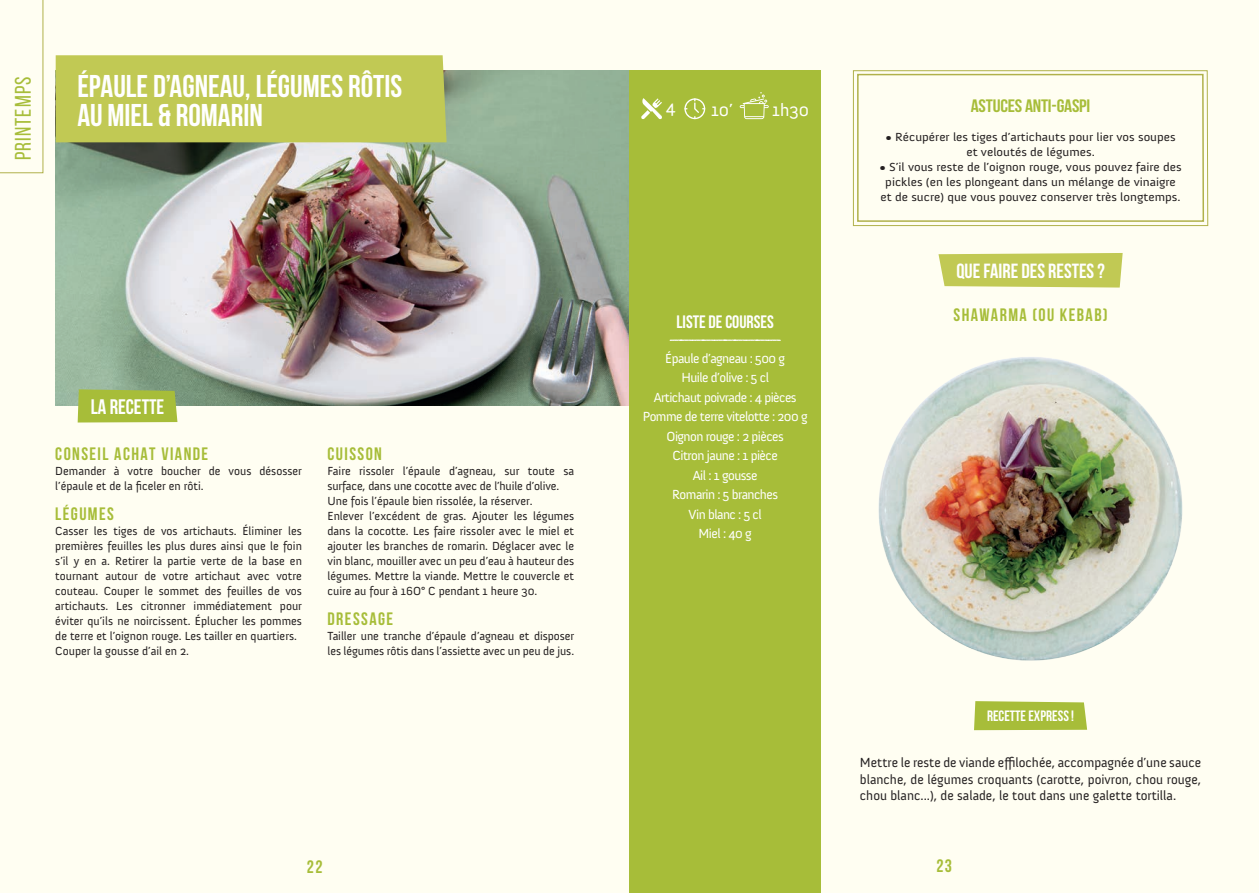
<style>
.page{position:relative;width:1259px;height:893px;background:#fffef2}
.page>*{position:absolute;margin:0;border:0;box-sizing:border-box;transform-origin:0 0}
.t1{font:700 31.5px/28.5px "Bebas Neue";color:#fff}
.t2{font:22.5px "Bebas Neue";letter-spacing:.05em;color:#a7bd39}
.t3{font:700 21px "Bebas Neue";color:#fff}
.Labeur{font:700 20.55px "Bebas Neue";color:#fff}
.t4{font:700 18px "Bebas Neue";letter-spacing:.08em;color:#a7bd39}
.t5{font:700 18px "Bebas Neue";letter-spacing:-.01em;color:#a7bd39;scale:1.1 1}
.t6{font:700 18px "Bebas Neue";color:#fff}
.t7{font:18px "Anivers";color:#fff}
.t8{font:700 15px "Bebas Neue";color:#fff}
.t9{font:13.5px "Anivers";letter-spacing:-.04em;color:#fff}
.t10{font:13.5px/16.2px "Anivers";color:#231f20;text-align:justify}
.t11{font:12px/15px "Anivers";color:#231f20}
.t12{font:12px/15px "Anivers";color:#231f20;text-align:center;scale:1.1 1}
</style>
<div class="page">
<img style="left:56px;top:71px;width:573px;height:335px">
<div style="left:56px;top:55px;width:390px;height:87px;background:#c1c954"></div>
<svg style="left:0;top:0;width:43px;height:173px"></svg>
<div style="left:629px;top:71px;width:192px;height:822px;background:#a7bd39"></div>
<svg style="left:669px;top:340px;width:112px;height:1px"></svg>
<svg style="left:853px;top:70px;width:355px;height:156px"></svg>
<svg style="left:938px;top:253px;width:184px;height:35px;background:#c5cc5f"></svg>
<div style="left:78px;top:389px;width:99px;height:33px;background:#a7bd39"></div>
<svg style="left:974px;top:701px;width:113px;height:29px;background:#abc041"></svg>
<svg style="left:641px;top:98px;width:21px;height:21px"></svg>
<svg style="left:684px;top:98px;width:21px;height:21px"></svg>
<svg style="left:739px;top:92px;width:30px;height:27px"></svg>
<img style="left:878px;top:357px;width:305px;height:304px">
<p class="t2" style="left:11px;top:160px;width:85px;rotate:-90deg">PRINTEMPS</p>
<p class="t1" style="left:77px;top:72px;width:326px">ÉPAULE D’AGNEAU, LÉGUMES RÔTIS<br>AU MIEL &amp; ROMARIN</p>
<p class="t3" style="left:91px;top:395px;width:75px">LA RECETTE</p>
<p class="t4" style="left:55px;top:444px;width:154px">CONSEIL ACHAT VIANDE</p>
<p class="t11" style="left:55px;top:464px;width:248px">Demander à votre boucher de vous désosser l’épaule et de la ficeler en rôti.</p>
<p class="t4" style="left:55px;top:504px;width:60px">LÉGUMES</p>
<p class="t11" style="left:55px;top:524px;width:248px;text-align:justify">Casser les tiges de vos artichauts. Éliminer les premières feuilles les plus dures ainsi que le foin s’il y en a. Retirer la partie verte de la base en tournant autour de votre artichaut avec votre couteau. Couper le sommet des feuilles de vos artichauts. Les citronner immédiatement pour éviter qu’ils ne noircissent. Éplucher les pommes de terre et l’oignon rouge. Les tailler en quartiers.</p>
<p class="t11" style="left:55px;top:644px;width:135px">Couper la gousse d’ail en 2.</p>
<p class="t4" style="left:327px;top:444px;width:56px">CUISSON</p>
<p class="t11" style="left:327px;top:464px;width:248px">Faire rissoler l’épaule d’agneau, sur toute sa surface, dans une cocotte avec de l’huile d’olive.</p>
<p class="t11" style="left:327px;top:494px;width:206px">Une fois l’épaule bien rissolée, la réserver.</p>
<p class="t11" style="left:327px;top:509px;width:248px;text-align:justify">Enlever l’excédent de gras. Ajouter les légumes dans la cocotte. Les faire rissoler avec le miel et ajouter les branches de romarin. Déglacer avec le vin blanc, mouiller avec un peu d’eau à hauteur des légumes. Mettre la viande. Mettre le couvercle et cuire au four à 16O° C pendant 1 heure 30.</p>
<p class="t4" style="left:327px;top:609px;width:67px">DRESSAGE</p>
<p class="t11" style="left:327px;top:629px;width:248px">Tailler une tranche d’épaule d’agneau et disposer les légumes rôtis dans l’assiette avec un peu de jus.</p>
<p class="t4" style="left:307px;top:857px;width:17px">22</p>
<p class="t7" style="left:666px;top:98px;width:11px">4</p>
<p class="t7" style="left:711px;top:100px;width:23px">10’</p>
<p class="t7" style="left:772px;top:100px;width:38px">1h30</p>
<p class="t6" style="left:676px;top:312px;width:99px">LISTE DE COURSES</p>
<p class="t9" style="left:665px;top:351px;width:121px">Épaule d’agneau : 500 g</p>
<p class="t9" style="left:681px;top:370px;width:89px">Huile d’olive : 5 cl</p>
<p class="t9" style="left:654px;top:390px;width:144px">Artichaut poivrade : 4 pièces</p>
<p class="t9" style="left:643px;top:409px;width:166px">Pomme de terre vitelotte : 200 g</p>
<p class="t9" style="left:666px;top:429px;width:119px">Oignon rouge : 2 pièces</p>
<p class="t9" style="left:672px;top:448px;width:107px">Citron jaune : 1 pièce</p>
<p class="t9" style="left:693px;top:468px;width:66px">Ail : 1 gousse</p>
<p class="t9" style="left:672px;top:487px;width:107px">Romarin : 5 branches</p>
<p class="t9" style="left:688px;top:507px;width:75px">Vin blanc : 5 cl</p>
<p class="t9" style="left:698px;top:526px;width:55px">Miel : 40 g</p>
<p class="t5" style="left:970px;top:96px;width:110px">ASTUCES ANTI-GASPI</p>
<p class="t12" style="left:885px;top:129px;width:265px">• Récupérer les tiges d’artichauts pour lier vos soupes et veloutés de légumes.</p>
<p class="t12" style="left:879px;top:159px;width:276px">• S’il vous reste de l’oignon rouge, vous pouvez faire des pickles (en les plongeant dans un mélange de vinaigre et de sucre) que vous pouvez conserver très longtemps.</p>
<p class="Labeur" style="left:956px;top:260px;width:150px">QUE FAIRE DES RESTES ?</p>
<p class="t4" style="left:953px;top:305px;width:156px">SHAWARMA (OU KEBAB)</p>
<p class="t8" style="left:987px;top:708px;width:89px">RECETTE EXPRESS !</p>
<p class="t10" style="left:860px;top:755px;width:343px">Mettre le reste de viande effilochée, accompagnée d’une sauce blanche, de légumes croquants (carotte, poivron, chou rouge, chou blanc...), de salade, le tout dans une galette tortilla.</p>
<p class="t4" style="left:936px;top:856px;width:17px">23</p>
</div>
